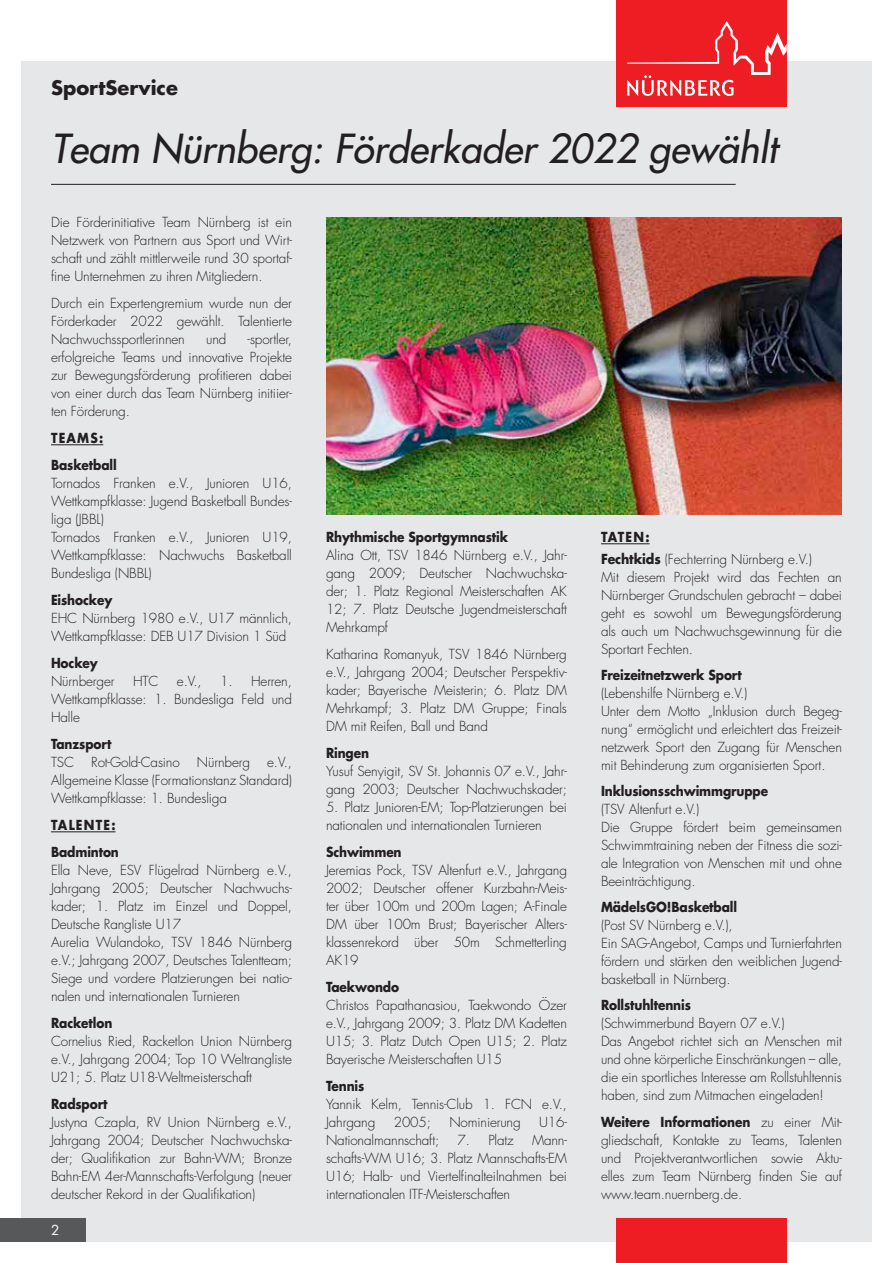
<style>
.page{position:relative;width:893px;height:1263px;background:#fff}
.page>*{position:absolute;margin:0;border:0;box-sizing:border-box;transform-origin:0 0}
.t1{font:italic 39px "Futura";color:#231f20}
.t2{font:700 19.5px "Futura";color:#231f20}
.t3{font:300 13.5px/18px "Futura";letter-spacing:-.01em;color:#231f20;text-align:justify}
.t4{font:700 13.5px/27px "Futura";letter-spacing:-.01em;color:#231f20;scale:.9 1}
.t5{font:13.5px "Futura";color:#fff}
.s1{font-weight:700}
</style>
<div class="page">
<div style="left:21px;top:62px;width:851px;height:1180px;background:#e6e7e9"></div>
<hr style="left:51px;top:184px;width:685px;height:1px;background:#231f20">
<hr style="left:51px;top:444px;width:52px;height:1px;background:#231f20">
<hr style="left:51px;top:831px;width:64px;height:1px;background:#231f20">
<hr style="left:601px;top:543px;width:49px;height:1px;background:#231f20">
<img style="left:326px;top:218px;width:516px;height:297px">
<div style="left:0;top:1218px;width:85px;height:24px;background:#57585a"></div>
<div style="left:617px;top:0;width:170px;height:106px;background:#ee1d23"></div>
<svg style="left:627px;top:21px;width:160px;height:75px"></svg>
<div style="left:617px;top:1218px;width:170px;height:45px;background:#ee1d23"></div>
<h2 class="t2" style="left:51px;top:75px;width:128px">SportService</h2>
<h1 class="t1" style="left:51px;top:123px;width:728px">Team Nürnberg: Förderkader 2022 gewählt</h1>
<p class="t3" style="left:51px;top:213px;width:242px">Die Förderinitiative Team Nürnberg ist ein Netzwerk von Partnern aus Sport und Wirt&shy;schaft und zählt mittlerweile rund 30 sportaf&shy;fine Unternehmen zu ihren Mitgliedern.</p>
<p class="t3" style="left:51px;top:294px;width:242px">Durch ein Expertengremium wurde nun der Förderkader 2022 gewählt. Talentierte Nachwuchssportlerinnen</p>
<p class="t3" style="left:51px;top:330px;width:242px;text-indent:197px">-sportler, erfolgreiche Teams und innovative Projekte zur Bewegungsförderung profitieren dabei von einer durch das Team Nürnberg initiier&shy;ten Förderung.</p>
<p class="t4" style="left:51px;top:424px;width:75px">TEAMS:<br>Basketball</p>
<p class="t3" style="left:51px;top:474px;width:242px;text-align:left">Tornados Franken e.V., Junioren U16,<br>Wettkampfklasse: Jugend Basketball Bundes&shy;liga (JBBL)<br>Tornados Franken e.V., Junioren U19,<br>Wettkampfklasse: Nachwuchs Basketball<br>Bundesliga (NBBL)</p>
<p class="t4" style="left:51px;top:586px;width:70px">Eishockey</p>
<p class="t3" style="left:51px;top:609px;width:242px">EHC Nürnberg 1980 e.V., U17 männlich,<br>Wettkampfklasse: DEB U17 Division 1 Süd</p>
<p class="t4" style="left:51px;top:649px;width:53px">Hockey</p>
<p class="t3" style="left:51px;top:672px;width:65px">Nürnberger</p>
<p class="t3" style="left:133px;top:672px;width:27px">HTC</p>
<p class="t3" style="left:177px;top:672px;width:26px">e.V.,</p>
<p class="t3" style="left:206px;top:330px;width:22px">und</p>
<p class="t3" style="left:51px;top:672px;width:242px;text-indent:169px">1. Herren, Wettkampfklasse: 1. Bundesliga Feld und Halle</p>
<p class="t4" style="left:51px;top:730px;width:69px">Tanzsport</p>
<p class="t3" style="left:51px;top:753px;width:25px">TSC</p>
<p class="t3" style="left:91px;top:753px;width:90px">Rot-Gold-Casino</p>
<p class="t3" style="left:197px;top:753px;width:55px">Nürnberg</p>
<p class="t3" style="left:51px;top:753px;width:242px;text-indent:216px">e.V., Allgemeine Klasse (Formationstanz Standard)<br>Wettkampfklasse: 1. Bundesliga</p>
<p class="t4" style="left:51px;top:811px;width:77px">TALENTE:<br>Badminton</p>
<p class="t3" style="left:51px;top:861px;width:242px;text-align:left">Ella Neve, ESV Flügelrad Nürnberg e.V., Jahrgang 2005; Deutscher Nachwuchs&shy;kader; 1. Platz im Einzel und Doppel, Deutsche Rangliste U17<br>Aurelia Wulandoko, TSV 1846 Nürnberg e.V.; Jahrgang 2007, Deutsches Talentteam; Siege und vordere Platzierungen bei natio&shy;nalen und internationalen Turnieren</p>
<p class="t4" style="left:51px;top:1009px;width:70px">Racketlon</p>
<p class="t3" style="left:51px;top:1032px;width:242px">Cornelius Ried, Racketlon Union Nürnberg e.V., Jahrgang 2004; Top 10 Weltrangliste U21; 5. Platz U18-Weltmeisterschaft</p>
<p class="t4" style="left:51px;top:1090px;width:64px">Radsport</p>
<p class="t3" style="left:51px;top:1113px;width:242px">Justyna Czapla, RV Union Nürnberg e.V., Jahrgang 2004; Deutscher Nachwuchska&shy;der; Qualifikation zur Bahn-WM; Bronze Bahn-EM 4er-Mannschafts-Verfolgung (neuer deutscher Rekord in der Qualifikation)</p>
<p class="t5" style="left:51px;top:1221px;width:10px">2</p>
<p class="t4" style="left:326px;top:523px;width:204px">Rhythmische Sportgymnastik</p>
<p class="t3" style="left:326px;top:546px;width:242px">Alina Ott, TSV 1846 Nürnberg e.V., Jahr&shy;gang 2009; Deutscher Nachwuchska&shy;der; 1. Platz Regional Meisterschaften AK 12; 7. Platz Deutsche Jugendmeisterschaft Mehrkampf</p>
<p class="t3" style="left:326px;top:645px;width:242px">Katharina Romanyuk, TSV 1846 Nürnberg e.V., Jahrgang 2004; Deutscher Perspektiv&shy;kader; Bayerische Meisterin; 6. Platz DM Mehrkampf; 3. Platz DM Gruppe; Finals DM mit Reifen, Ball und Band</p>
<p class="t4" style="left:326px;top:739px;width:49px">Ringen</p>
<p class="t3" style="left:326px;top:762px;width:242px">Yusuf Senyigit, SV St. Johannis 07 e.V., Jahr&shy;gang 2003; Deutscher Nachwuchskader;</p>
<p class="t3" style="left:326px;top:798px;width:242px">5. Platz Junioren-EM; Top-Platzierungen bei nationalen und internationalen Turnieren</p>
<p class="t4" style="left:326px;top:838px;width:86px">Schwimmen</p>
<p class="t3" style="left:326px;top:861px;width:242px">Jeremias Pock, TSV Altenfurt e.V., Jahrgang 2002; Deutscher offener Kurzbahn-Meis&shy;ter über 100m und 200m Lagen; A-Finale DM über 100m Brust; Bayerischer Alters&shy;klassenrekord über 50m Schmetterling AK19</p>
<p class="t4" style="left:326px;top:973px;width:83px">Taekwondo</p>
<p class="t3" style="left:326px;top:996px;width:242px">Christos Papathanasiou, Taekwondo Özer e.V., Jahrgang 2009; 3. Platz DM Kadetten U15; 3. Platz Dutch Open U15; 2. Platz Bayerische Meisterschaften U15</p>
<p class="t4" style="left:326px;top:1072px;width:44px">Tennis</p>
<p class="t3" style="left:326px;top:1095px;width:242px">Yannik Kelm, Tennis-Club 1. FCN e.V.,<br>Jahrgang</p>
<p class="t3" style="left:394px;top:1113px;width:39px">2005;</p>
<p class="t3" style="left:449px;top:1113px;width:73px">Nominierung</p>
<p class="t3" style="left:539px;top:1113px;width:29px">U16-</p>
<p class="t3" style="left:326px;top:1131px;width:115px">Nationalmannschaft;</p>
<p class="t3" style="left:458px;top:1131px;width:58px">7. Platz</p>
<p class="t3" style="left:326px;top:1131px;width:242px;text-indent:206px">Mann&shy;schafts-WM U16; 3. Platz Mannschafts-EM U16; Halb- und Viertelfinalteilnahmen bei internationalen ITF-Meisterschaften</p>
<p class="t3" style="left:601px;top:526px;width:212px;line-height:22.2px"><span class="s1">TATEN:<br>Fechtkids</span> (Fechterring Nürnberg e.V.)</p>
<p class="t3" style="left:601px;top:568px;width:242px">Mit diesem Projekt wird das Fechten an Nürnberger Grundschulen gebracht – dabei geht es sowohl um Bewegungsförderung als auch um Nachwuchsgewinnung für die Sportart Fechten.</p>
<p class="t4" style="left:601px;top:661px;width:158px">Freizeitnetzwerk Sport</p>
<p class="t3" style="left:601px;top:684px;width:242px;text-align:left">(Lebenshilfe Nürnberg e.V.)<br>Unter dem Motto „Inklusion durch Begeg&shy;nung“ ermöglicht und erleichtert das Freizeit&shy;netzwerk Sport den Zugang für Menschen mit Behinderung zum organisierten Sport.</p>
<p class="t4" style="left:601px;top:777px;width:187px">Inklusionsschwimmgruppe</p>
<p class="t3" style="left:601px;top:800px;width:242px;text-align:left">(TSV Altenfurt e.V.)<br>Die Gruppe fördert beim gemeinsamen<br>Schwimmtraining neben der Fitness die sozi&shy;ale Integration von Menschen mit und ohne<br>Beeinträchtigung.</p>
<p class="t4" style="left:601px;top:893px;width:153px">MädelsGO!Basketball</p>
<p class="t3" style="left:601px;top:916px;width:242px;text-align:left">(Post SV Nürnberg e.V.),<br>Ein SAG-Angebot, Camps und Turnierfahrten fördern und stärken den weiblichen Jugend&shy;basketball in Nürnberg.</p>
<p class="t4" style="left:601px;top:991px;width:102px">Rollstuhltennis</p>
<p class="t3" style="left:601px;top:1015px;width:242px;text-align:left">(Schwimmerbund Bayern 07 e.V.)<br>Das Angebot richtet sich an Menschen mit und ohne körperliche Einschränkungen – alle, die ein sportliches Interesse am Rollstuhltennis haben, sind zum Mitmachen eingeladen!</p>
<p class="t3" style="left:601px;top:1113px;width:242px"><span class="s1">Weitere Informationen</span> zu einer Mit&shy;gliedschaft, Kontakte zu Teams, Talenten und Projektverantwortlichen sowie Aktu&shy;elles zum Team Nürnberg finden Sie auf www.team.nuernberg.de.</p>
</div>
